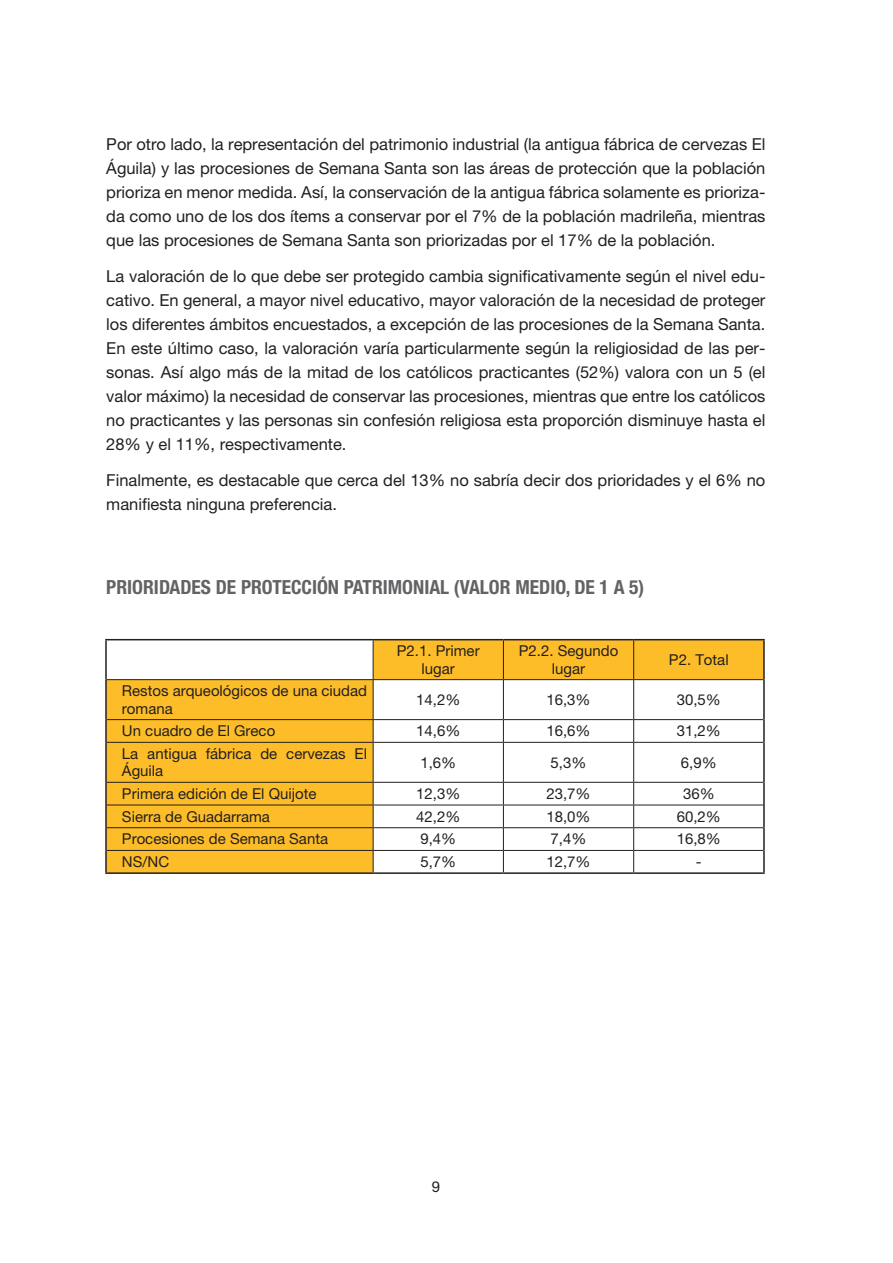
<style>
.page{position:relative;width:893px;height:1263px;background:#fff}
.page>*{position:absolute;margin:0;border:0;box-sizing:border-box;transform-origin:0 0}
.Estilo_de_párrafo_TI{font:700 condensed 19.5px "Helvetica Neue LT Pro";color:#636366}
.t1{font:16.5px/24px "Helvetica Neue LT Pro";color:#231f20;text-align:justify}
.List_Paragraph{font:15px/17.2px "Helvetica Neue LT Pro";color:#231f20;text-align:center}
</style>
<div class="page">
<svg style="left:107px;top:640px;width:656px;height:232px"></svg>
<hr style="left:373px;top:640px;width:1px;height:39px;background:#231f20">
<hr style="left:503px;top:640px;width:1px;height:39px;background:#231f20">
<hr style="left:633px;top:640px;width:1px;height:39px;background:#231f20">
<hr style="left:107px;top:679px;width:266px;height:1px;background:#231f20">
<hr style="left:373px;top:679px;width:130px;height:1px;background:#231f20">
<hr style="left:373px;top:680px;width:1px;height:39px;background:#231f20">
<hr style="left:503px;top:679px;width:131px;height:1px;background:#231f20">
<hr style="left:503px;top:680px;width:1px;height:39px;background:#231f20">
<hr style="left:634px;top:679px;width:129px;height:1px;background:#231f20">
<hr style="left:633px;top:680px;width:1px;height:39px;background:#231f20">
<hr style="left:107px;top:719px;width:266px;height:1px;background:#231f20">
<hr style="left:373px;top:719px;width:130px;height:1px;background:#231f20">
<svg style="left:373px;top:720px;width:1px;height:22px"></svg>
<hr style="left:503px;top:719px;width:131px;height:1px;background:#231f20">
<svg style="left:503px;top:720px;width:1px;height:22px"></svg>
<hr style="left:634px;top:719px;width:129px;height:1px;background:#231f20">
<svg style="left:633px;top:720px;width:1px;height:22px"></svg>
<hr style="left:107px;top:742px;width:266px;height:1px;background:#231f20">
<hr style="left:373px;top:742px;width:130px;height:1px;background:#231f20">
<hr style="left:373px;top:743px;width:1px;height:39px;background:#231f20">
<hr style="left:503px;top:742px;width:131px;height:1px;background:#231f20">
<hr style="left:503px;top:743px;width:1px;height:39px;background:#231f20">
<hr style="left:634px;top:742px;width:129px;height:1px;background:#231f20">
<hr style="left:633px;top:743px;width:1px;height:39px;background:#231f20">
<hr style="left:107px;top:782px;width:266px;height:1px;background:#231f20">
<hr style="left:373px;top:782px;width:130px;height:1px;background:#231f20">
<hr style="left:503px;top:782px;width:131px;height:1px;background:#231f20">
<hr style="left:634px;top:782px;width:129px;height:1px;background:#231f20">
<hr style="left:107px;top:805px;width:266px;height:1px;background:#231f20">
<hr style="left:373px;top:805px;width:130px;height:1px;background:#231f20">
<hr style="left:503px;top:805px;width:131px;height:1px;background:#231f20">
<hr style="left:634px;top:805px;width:129px;height:1px;background:#231f20">
<hr style="left:107px;top:827px;width:266px;height:1px;background:#231f20">
<hr style="left:373px;top:827px;width:130px;height:1px;background:#231f20">
<hr style="left:503px;top:827px;width:131px;height:1px;background:#231f20">
<hr style="left:634px;top:827px;width:129px;height:1px;background:#231f20">
<hr style="left:107px;top:850px;width:266px;height:1px;background:#231f20">
<hr style="left:373px;top:850px;width:130px;height:1px;background:#231f20">
<svg style="left:373px;top:783px;width:1px;height:89px"></svg>
<hr style="left:503px;top:850px;width:131px;height:1px;background:#231f20">
<svg style="left:503px;top:783px;width:1px;height:89px"></svg>
<hr style="left:634px;top:850px;width:129px;height:1px;background:#231f20">
<svg style="left:633px;top:783px;width:1px;height:89px"></svg>
<hr style="left:105px;top:639px;width:268px;height:1px;background:#231f20">
<hr style="left:105px;top:640px;width:2px;height:40px;background:#231f20">
<hr style="left:373px;top:639px;width:130px;height:1px;background:#231f20">
<hr style="left:503px;top:639px;width:131px;height:1px;background:#231f20">
<hr style="left:634px;top:639px;width:131px;height:1px;background:#231f20">
<hr style="left:763px;top:640px;width:2px;height:40px;background:#231f20">
<hr style="left:105px;top:680px;width:2px;height:40px;background:#231f20">
<hr style="left:763px;top:680px;width:2px;height:40px;background:#231f20">
<hr style="left:105px;top:720px;width:2px;height:22px;background:#231f20">
<hr style="left:763px;top:720px;width:2px;height:22px;background:#231f20">
<hr style="left:105px;top:742px;width:2px;height:40px;background:#231f20">
<hr style="left:763px;top:742px;width:2px;height:40px;background:#231f20">
<hr style="left:105px;top:782px;width:2px;height:23px;background:#231f20">
<hr style="left:763px;top:782px;width:2px;height:23px;background:#231f20">
<hr style="left:105px;top:805px;width:2px;height:23px;background:#231f20">
<hr style="left:763px;top:805px;width:2px;height:23px;background:#231f20">
<hr style="left:105px;top:828px;width:2px;height:22px;background:#231f20">
<hr style="left:763px;top:828px;width:2px;height:22px;background:#231f20">
<hr style="left:105px;top:850px;width:2px;height:22px;background:#231f20">
<hr style="left:763px;top:850px;width:2px;height:22px;background:#231f20">
<hr style="left:105px;top:872px;width:268px;height:2px;background:#231f20">
<hr style="left:373px;top:872px;width:130px;height:2px;background:#231f20">
<hr style="left:503px;top:872px;width:131px;height:2px;background:#231f20">
<hr style="left:634px;top:872px;width:131px;height:2px;background:#231f20">
<p class="t1" style="left:106px;top:132px;width:661px">Por otro lado, la representación del patrimonio industrial (la antigua fábrica de cervezas El Águila) y las procesiones de Semana Santa son las áreas de protección que la población prioriza en menor medida. Así, la conservación de la antigua fábrica solamente es prioriza&shy;da como uno de los dos ítems a conservar por el 7% de la población madrileña, mientras que las procesiones de Semana Santa son priorizadas por el 17% de la población.</p>
<p class="t1" style="left:106px;top:264px;width:661px">La valoración de lo que debe ser protegido cambia significativamente según el nivel edu&shy;cativo. En general, a mayor nivel educativo, mayor valoración de la necesidad de proteger los diferentes ámbitos encuestados, a excepción de las procesiones de la Semana Santa.<br>En este último caso, la valoración varía particularmente según la religiosidad de las per&shy;sonas. Así algo más de la mitad de los católicos practicantes (52%) valora con un 5 (el valor máximo) la necesidad de conservar las procesiones, mientras que entre los católicos no practicantes y las personas sin confesión religiosa esta proporción disminuye hasta el 28% y el 11%, respectivamente.</p>
<p class="t1" style="left:106px;top:468px;width:661px">Finalmente, es destacable que cerca del 13% no sabría decir dos prioridades y el 6% no manifiesta ninguna preferencia.</p>
<p class="Estilo_de_párrafo_TI" style="left:106px;top:575px;width:539px">PRIORIDADES DE PROTECCIÓN PATRIMONIAL (VALOR MEDIO, DE 1 A 5)</p>
<p class="List_Paragraph" style="left:397px;top:642px;width:84px">P2.1. Primer lugar</p>
<p class="List_Paragraph" style="left:519px;top:642px;width:101px">P2.2. Segundo lugar</p>
<p class="List_Paragraph" style="left:669px;top:651px;width:61px">P2. Total</p>
<p class="List_Paragraph" style="left:122px;top:682px;width:247px;text-align:left">Restos arqueológicos de una ciudad romana</p>
<p class="List_Paragraph" style="left:416px;top:691px;width:46px">14,2%</p>
<p class="List_Paragraph" style="left:546px;top:691px;width:46px">16,3%</p>
<p class="List_Paragraph" style="left:677px;top:691px;width:46px">30,5%</p>
<p class="List_Paragraph" style="left:122px;top:722px;width:155px">Un cuadro de El Greco</p>
<p class="List_Paragraph" style="left:416px;top:722px;width:46px">14,6%</p>
<p class="List_Paragraph" style="left:546px;top:722px;width:46px">16,6%</p>
<p class="List_Paragraph" style="left:677px;top:722px;width:46px">31,2%</p>
<p class="List_Paragraph" style="left:122px;top:745px;width:247px;text-align:left">La antigua fábrica de cervezas El<br>Águila</p>
<p class="List_Paragraph" style="left:420px;top:753px;width:37px">1,6%</p>
<p class="List_Paragraph" style="left:551px;top:753px;width:37px">5,3%</p>
<p class="List_Paragraph" style="left:681px;top:753px;width:37px">6,9%</p>
<p class="List_Paragraph" style="left:122px;top:785px;width:196px">Primera edición de El Quijote</p>
<p class="List_Paragraph" style="left:416px;top:785px;width:46px">12,3%</p>
<p class="List_Paragraph" style="left:546px;top:785px;width:46px">23,7%</p>
<p class="List_Paragraph" style="left:683px;top:785px;width:33px">36%</p>
<p class="List_Paragraph" style="left:122px;top:807px;width:150px">Sierra de Guadarrama</p>
<p class="List_Paragraph" style="left:416px;top:807px;width:46px">42,2%</p>
<p class="List_Paragraph" style="left:546px;top:807px;width:46px">18,0%</p>
<p class="List_Paragraph" style="left:677px;top:807px;width:46px">60,2%</p>
<p class="List_Paragraph" style="left:122px;top:830px;width:208px">Procesiones de Semana Santa</p>
<p class="List_Paragraph" style="left:420px;top:830px;width:37px">9,4%</p>
<p class="List_Paragraph" style="left:551px;top:830px;width:37px">7,4%</p>
<p class="List_Paragraph" style="left:677px;top:830px;width:46px">16,8%</p>
<p class="List_Paragraph" style="left:122px;top:853px;width:49px">NS/NC</p>
<p class="List_Paragraph" style="left:420px;top:853px;width:37px">5,7%</p>
<p class="List_Paragraph" style="left:546px;top:853px;width:46px">12,7%</p>
<p class="List_Paragraph" style="left:696px;top:853px;width:7px">-</p>
<p class="List_Paragraph" style="left:432px;top:1178px;width:10px">9</p>
</div>
